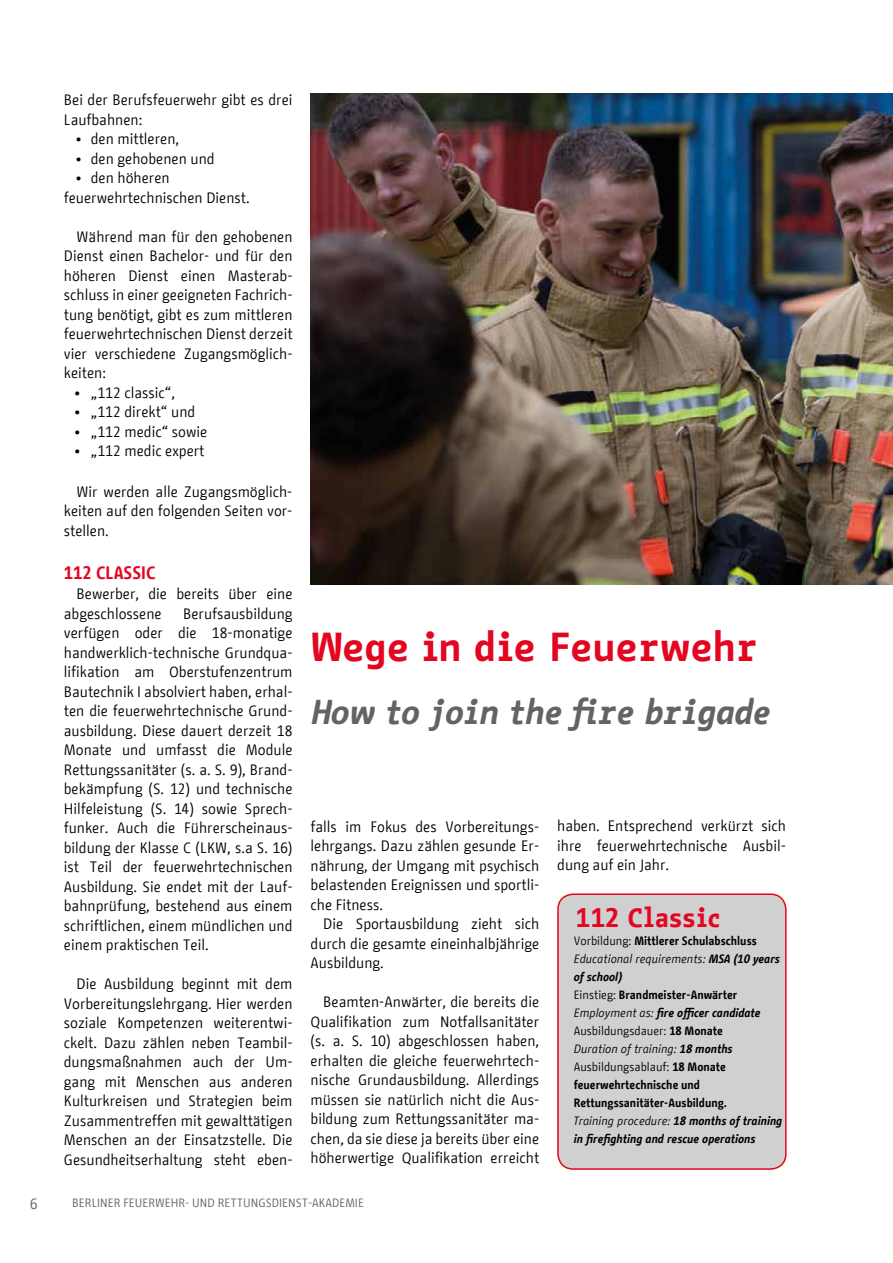
<style>
.page{position:relative;width:893px;height:1263px;background:#fff}
.page>*{position:absolute;margin:0;border:0;box-sizing:border-box;transform-origin:0 0}
.t1{font:700 40.5px "BMF Change Letter";color:#e40521}
.t2{font:italic 700 34.5px "BMF Change Letter";color:#646363}
.t3{font:700 27px "BMF Change Letter";color:#e40521}
.t4{font:700 18px "BMF Change";color:#e40521}
.t5{font:15px/19.5px "BMF Change";color:#000;text-align:justify}
.t6{font:15px "BMF Change";color:#646363}
.t7{font:700 12px/18px "BMF Change";color:#000}
.t8{font:12px "BMF Change";color:#646363}
.s1{font-weight:400}
.s2{font-weight:400;font-style:italic}
.s3{font-style:italic}
</style>
<div class="page">
<img style="left:311px;top:94px;width:582px;height:491px">
<div style="left:558px;top:894px;width:228px;height:275px;background:#d0d0d0;border-radius:15px"></div>
<div style="left:557px;top:893px;width:230px;height:277px;border:2px solid #e40521;border-radius:15px"></div>
<p class="t5" style="left:64px;top:90px;width:230px">Bei der Berufsfeuerwehr gibt es drei<br>Laufbahnen:</p>
<p class="t5" style="left:76px;top:129px;width:105px">• den mittleren,</p>
<p class="t5" style="left:76px;top:149px;width:140px">• den gehobenen und</p>
<p class="t5" style="left:64px;top:168px;width:187px;text-indent:12px">• den höheren feuerwehrtechnischen Dienst.</p>
<p class="t5" style="left:64px;top:227px;width:230px;text-indent:13px">Während man für den gehobenen Dienst einen Bachelor- und für den höheren Dienst einen Masterab&shy;schluss in einer geeigneten Fachrich&shy;tung benötigt, gibt es zum mittleren feuerwehrtechnischen Dienst derzeit vier verschiedene Zugangsmöglich&shy;keiten:</p>
<p class="t5" style="left:74px;top:383px;width:102px">• „112 classic“,</p>
<p class="t5" style="left:74px;top:402px;width:122px">• „112 direkt“ und</p>
<p class="t5" style="left:74px;top:422px;width:134px">• „112 medic“ sowie</p>
<p class="t5" style="left:74px;top:441px;width:132px">• „112 medic expert</p>
<p class="t5" style="left:64px;top:482px;width:230px;text-indent:13px">Wir werden alle Zugangsmöglich&shy;keiten auf den folgenden Seiten vor&shy;stellen.</p>
<p class="t4" style="left:64px;top:560px;width:93px">112 CLASSIC</p>
<p class="t5" style="left:64px;top:584px;width:230px;text-indent:13px">Bewerber, die bereits über eine abgeschlossene</p>
<p class="t5" style="left:64px;top:603px;width:230px;text-indent:119px">Berufsausbildung verfügen oder die 18-monatige handwerklich-technische Grundqua&shy;lifikation am Oberstufenzentrum Bautechnik I absolviert haben, erhal&shy;ten die feuerwehrtechnische Grund&shy;ausbildung. Diese dauert derzeit 18<br>Monate und umfasst die Module Rettungssanitäter (s. a. S. 9), Brand&shy;bekämpfung (S. 12) und technische Hilfeleistung (S. 14) sowie Sprech&shy;funker. Auch die Führerscheinaus&shy;bildung der Klasse C (LKW, s.a S. 16) ist Teil der feuerwehrtechnischen Ausbildung. Sie endet mit der Lauf&shy;bahnprüfung, bestehend aus einem schriftlichen, einem mündlichen und einem praktischen Teil.</p>
<p class="t5" style="left:64px;top:974px;width:230px;text-indent:13px">Die Ausbildung beginnt mit dem Vorbereitungslehrgang. Hier werden soziale Kompetenzen weiterentwi&shy;ckelt. Dazu zählen neben Teambil&shy;dungsmaßnahmen auch der Um&shy;gang mit Menschen aus anderen Kulturkreisen und Strategien beim Zusammentreffen mit gewalttätigen Menschen an der Einsatzstelle. Die Gesundheitserhaltung steht eben-</p>
<h1 class="t1" style="left:312px;top:619px;width:448px">Wege in die Feuerwehr</h1>
<h2 class="t2" style="left:312px;top:688px;width:460px">How to join the fire brigade</h2>
<p class="t5" style="left:311px;top:817px;width:230px">falls im Fokus des Vorbereitungs&shy;lehrgangs. Dazu zählen gesunde Er&shy;nährung, der Umgang mit psychisch belastenden Ereignissen und sportli&shy;che Fitness.</p>
<p class="t5" style="left:311px;top:914px;width:230px;text-indent:13px">Die Sportausbildung zieht sich durch die gesamte eineinhalbjährige Ausbildung.</p>
<p class="t5" style="left:311px;top:992px;width:230px;text-indent:13px">Beamten-Anwärter, die bereits die Qualifikation zum Notfallsanitäter (s. a. S. 10) abgeschlossen haben, erhalten die gleiche feuerwehrtech&shy;nische Grundausbildung. Allerdings müssen sie natürlich nicht die Aus&shy;bildung zum Rettungssanitäter ma&shy;chen, da sie diese ja bereits über eine höherwertige Qualifikation erreicht</p>
<p class="t5" style="left:557px;top:816px;width:230px">haben. Entsprechend verkürzt sich ihre feuerwehrtechnische Ausbil&shy;dung auf ein Jahr.</p>
<h3 class="t3" style="left:575px;top:899px;width:147px">112 Classic</h3>
<p class="t7" style="left:574px;top:932px;width:210px"><span class="s1">Vorbildung:</span> Mittlerer Schulabschluss <span class="s2">Educational requirements:</span> <span class="s3">MSA (10 years of school)<br></span><span class="s1">Einstieg:</span> Brandmeister-Anwärter <span class="s2">Employment as:</span> <span class="s3">fire officer candidate </span><span class="s1">Ausbildungsdauer:</span> 18 Monate<br><span class="s2">Duration of training:</span> <span class="s3">18 months </span><span class="s1">Ausbildungsablauf:</span> 18 Monate feuerwehrtechnische und Rettungssanitäter-Ausbildung.<br><span class="s2">Training procedure:</span> <span class="s3">18 months of training in firefighting and rescue operations</span></p>
<p class="t6" style="left:30px;top:1193px;width:9px">6</p>
<p class="t8" style="left:72px;top:1194px;width:293px">BERLINER FEUERWEHR- UND RETTUNGSDIENST-AKADEMIE</p>
</div>
